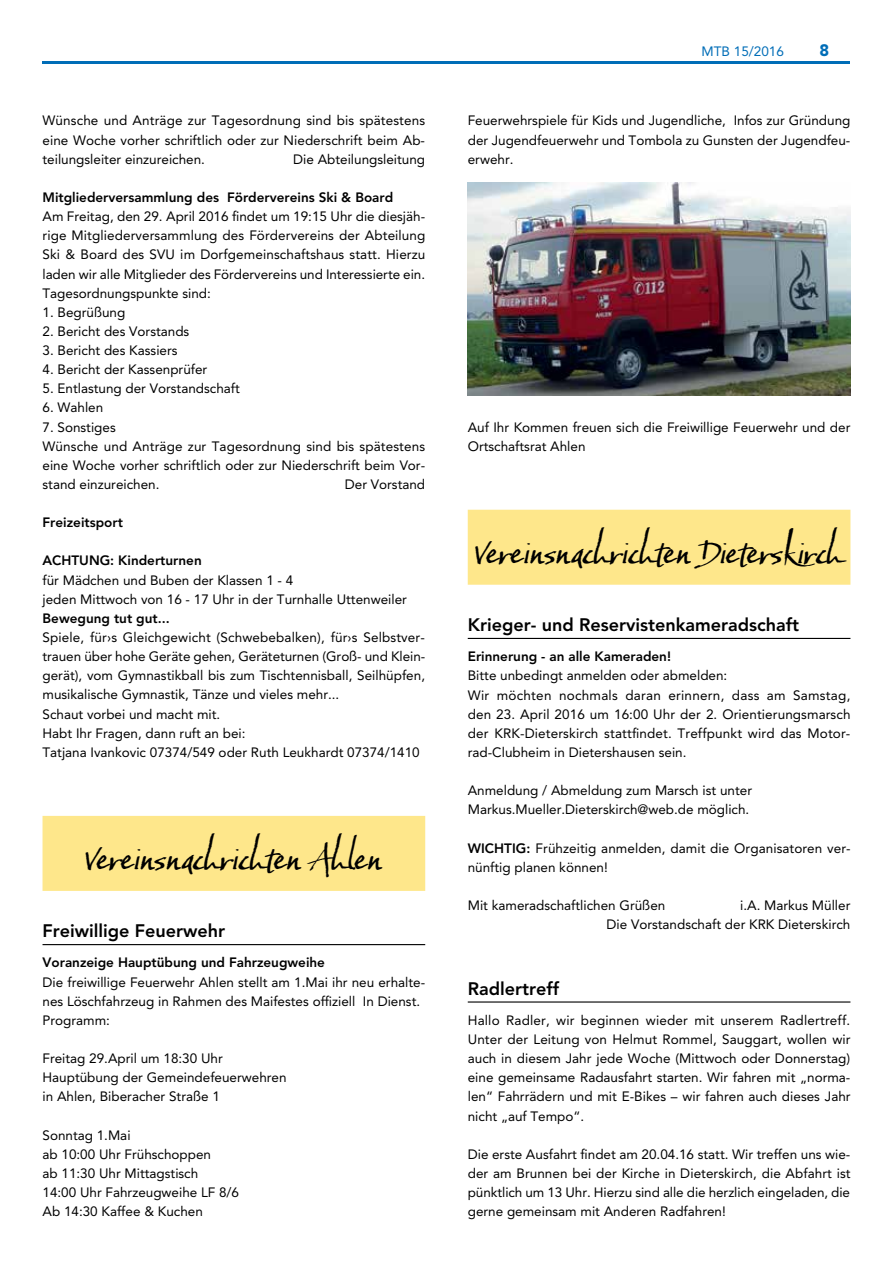
<style>
.page{position:relative;width:893px;height:1263px;background:#fff}
.page>*{position:absolute;margin:0;border:0;box-sizing:border-box;transform-origin:0 0}
.t1{font:37.5px "Baka Too";color:#000}
.t2{font:800 18px "Avenir";color:#000}
.t3{font:900 16.5px "Avenir";color:#006db7}
.t4{font:13.5px/19.2px "Avenir";color:#000}
.t5{font:800 13.5px "Avenir";color:#000}
.t6{font:13.5px "Avenir";color:#006db7}
.s1{font-weight:800}
</style>
<div class="page">
<hr style="left:43px;top:62px;width:807px;height:2px;background:#006db7">
<div style="left:468px;top:510px;width:382px;height:75px;background:#fee78b"></div>
<hr style="left:468px;top:638px;width:382px;height:1px;background:#000">
<hr style="left:468px;top:1001px;width:382px;height:1px;background:#000">
<div style="left:43px;top:816px;width:382px;height:75px;background:#fee78b"></div>
<hr style="left:43px;top:944px;width:382px;height:1px;background:#000">
<img style="left:468px;top:183px;width:382px;height:212px">
<p class="t4" style="left:43px;top:111px;width:384px;text-align:justify">Wünsche und Anträge zur Tagesordnung sind bis spätestens eine Woche vorher schriftlich oder zur Niederschrift beim Ab&shy;teilungsleiter einzureichen.</p>
<p class="t4" style="left:293px;top:150px;width:134px">Die Abteilungsleitung</p>
<p class="t5" style="left:43px;top:189px;width:352px">Mitgliederversammlung des Fördervereins Ski &amp; Board</p>
<p class="t4" style="left:43px;top:207px;width:384px;text-align:justify">Am Freitag, den 29. April 2016 findet um 19:15 Uhr die diesjäh&shy;rige Mitgliederversammlung des Fördervereins der Abteilung Ski &amp; Board des SVU im Dorfgemeinschaftshaus statt. Hierzu laden wir alle Mitglieder des Fördervereins und Interessierte ein.<br>Tagesordnungspunkte sind:</p>
<p class="t4" style="left:43px;top:303px;width:84px">1. Begrüßung</p>
<p class="t4" style="left:43px;top:322px;width:148px">2. Bericht des Vorstands</p>
<p class="t4" style="left:43px;top:341px;width:137px">3. Bericht des Kassiers</p>
<p class="t4" style="left:43px;top:360px;width:166px">4. Bericht der Kassenprüfer</p>
<p class="t4" style="left:43px;top:379px;width:199px">5. Entlastung der Vorstandschaft</p>
<p class="t4" style="left:43px;top:398px;width:62px">6. Wahlen</p>
<p class="t4" style="left:43px;top:417px;width:384px">7. Sonstiges<br>Wünsche und Anträge zur Tagesordnung sind bis spätestens eine Woche vorher schriftlich oder zur Niederschrift beim Vor&shy;stand einzureichen.</p>
<p class="t4" style="left:345px;top:475px;width:82px">Der Vorstand</p>
<p class="t5" style="left:43px;top:514px;width:82px">Freizeitsport</p>
<p class="t5" style="left:43px;top:553px;width:161px">ACHTUNG: Kinderturnen</p>
<p class="t4" style="left:43px;top:570px;width:366px">für Mädchen und Buben der Klassen 1 - 4<br>jeden Mittwoch von 16 - 17 Uhr in der Turnhalle Uttenweiler</p>
<p class="t5" style="left:43px;top:610px;width:129px">Bewegung tut gut...</p>
<p class="t4" style="left:43px;top:628px;width:384px">Spiele, für›s Gleichgewicht (Schwebebalken), für›s Selbstver&shy;trauen über hohe Geräte gehen, Geräteturnen (Groß- und Klein&shy;gerät), vom Gymnastikball bis zum Tischtennisball, Seilhüpfen, musikalische Gymnastik, Tänze und vieles mehr...<br>Schaut vorbei und macht mit.<br>Habt Ihr Fragen, dann ruft an bei:<br>Tatjana Ivankovic 07374/549 oder Ruth Leukhardt 07374/1410</p>
<h1 class="t1" style="left:85px;top:835px;width:300px">Vereinsnachrichten Ahlen</h1>
<h2 class="t2" style="left:43px;top:920px;width:184px">Freiwillige Feuerwehr</h2>
<p class="t5" style="left:43px;top:955px;width:284px">Voranzeige Hauptübung und Fahrzeugweihe</p>
<p class="t4" style="left:43px;top:972px;width:384px">Die freiwillige Feuerwehr Ahlen stellt am 1.Mai ihr neu erhalte&shy;nes Löschfahrzeug in Rahmen des Maifestes offiziell In Dienst.<br>Programm:</p>
<p class="t4" style="left:43px;top:1049px;width:246px">Freitag 29.April um 18:30 Uhr<br>Hauptübung der Gemeindefeuerwehren in Ahlen, Biberacher Straße 1</p>
<p class="t4" style="left:43px;top:1125px;width:198px">Sonntag 1.Mai<br>ab 10:00 Uhr Frühschoppen<br>ab 11:30 Uhr Mittagstisch<br>14:00 Uhr Fahrzeugweihe LF 8/6<br>Ab 14:30 Kaffee &amp; Kuchen</p>
<p class="t6" style="left:702px;top:43px;width:84px">MTB 15/2016</p>
<p class="t3" style="left:819px;top:40px;width:11px">8</p>
<p class="t4" style="left:468px;top:111px;width:384px;text-align:justify">Feuerwehrspiele für Kids und Jugendliche, Infos zur Gründung der Jugendfeuerwehr und Tombola zu Gunsten der Jugendfeu&shy;erwehr.</p>
<p class="t4" style="left:468px;top:417px;width:384px">Auf Ihr Kommen freuen sich die Freiwillige Feuerwehr und der<br>Ortschaftsrat Ahlen</p>
<h1 class="t1" style="left:475px;top:529px;width:371px">Vereinsnachrichten Dieterskirch</h1>
<h2 class="t2" style="left:468px;top:614px;width:333px">Krieger- und Reservistenkameradschaft</h2>
<p class="t5" style="left:468px;top:649px;width:205px">Erinnerung - an alle Kameraden!</p>
<p class="t4" style="left:468px;top:666px;width:384px">Bitte unbedingt anmelden oder abmelden:<br>Wir möchten nochmals daran erinnern, dass am Samstag, den 23. April 2016 um 16:00 Uhr der 2. Orientierungsmarsch der KRK-Dieterskirch stattfindet. Treffpunkt wird das Motor&shy;rad-Clubheim in Dietershausen sein.</p>
<p class="t4" style="left:468px;top:781px;width:286px">Anmeldung / Abmeldung zum Marsch ist unter<br>Markus.Mueller.Dieterskirch@web.de möglich.</p>
<p class="t4" style="left:468px;top:838px;width:384px"><span class="s1">WICHTIG:</span> Frühzeitig anmelden, damit die Organisatoren ver&shy;nünftig planen können!</p>
<p class="t4" style="left:468px;top:896px;width:199px">Mit kameradschaftlichen Grüßen</p>
<p class="t4" style="left:607px;top:896px;width:245px;text-align:right">i.A. Markus Müller<br>Die Vorstandschaft der KRK Dieterskirch</p>
<h2 class="t2" style="left:468px;top:978px;width:93px">Radlertreff</h2>
<p class="t4" style="left:468px;top:1011px;width:384px;text-align:justify">Hallo Radler, wir beginnen wieder mit unserem Radlertreff.<br>Unter der Leitung von Helmut Rommel, Sauggart, wollen wir auch in diesem Jahr jede Woche (Mittwoch oder Donnerstag) eine gemeinsame Radausfahrt starten. Wir fahren mit „norma&shy;len“ Fahrrädern und mit E-Bikes – wir fahren auch dieses Jahr nicht „auf Tempo“.</p>
<p class="t4" style="left:468px;top:1144px;width:384px;text-align:justify">Die erste Ausfahrt findet am 20.04.16 statt. Wir treffen uns wie&shy;der am Brunnen bei der Kirche in Dieterskirch, die Abfahrt ist pünktlich um 13 Uhr. Hierzu sind alle die herzlich eingeladen, die gerne gemeinsam mit Anderen Radfahren!</p>
</div>
